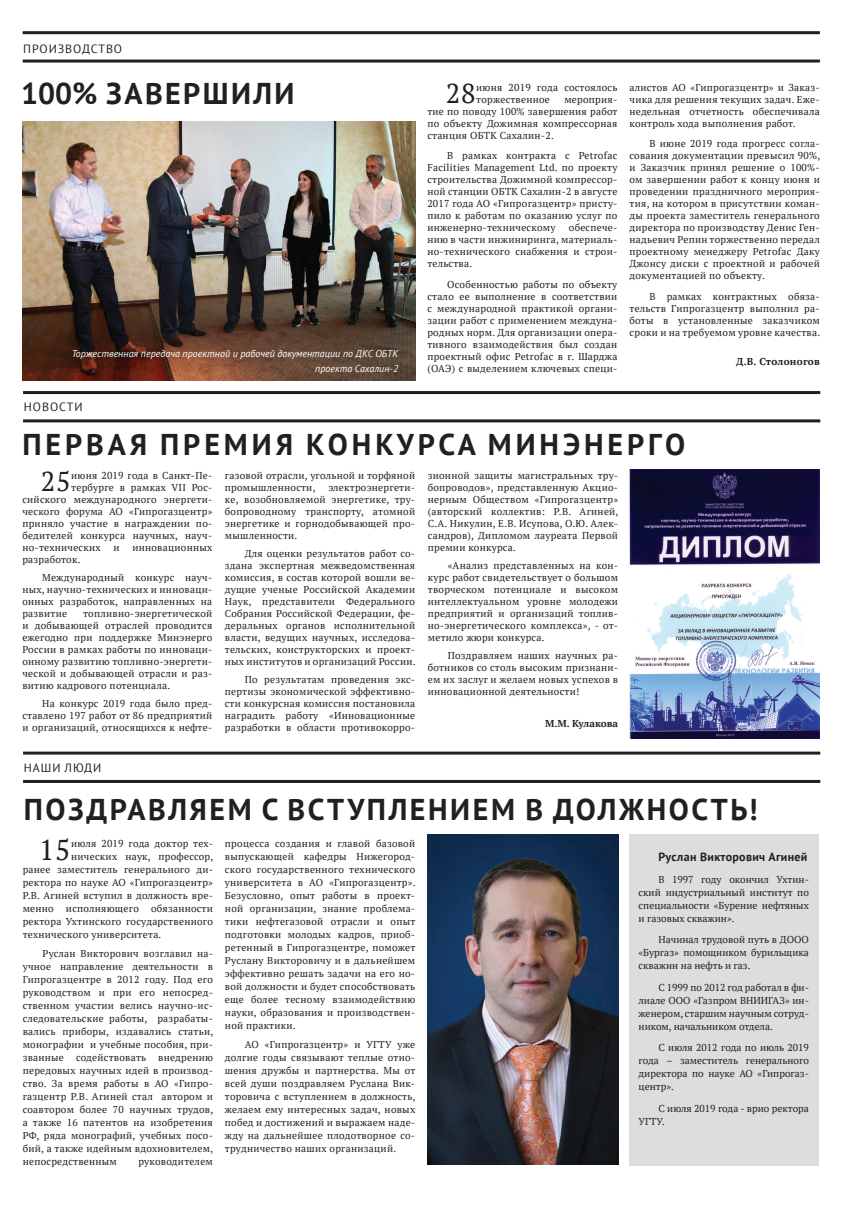
<style>
.page{position:relative;width:851px;height:1208px;background:#fff}
.page>*{position:absolute;margin:0;border:0;box-sizing:border-box;transform-origin:0 0}
.t1{font:700 30px "PT Sans";letter-spacing:.085em;color:#231f20}
.t2{font:700 30px "PT Sans";letter-spacing:.13em;color:#231f20}
.t3{font:28.6px "PT Serif";color:#231f20}
.t4{font:27.1px "PT Serif";color:#231f20}
.t5{font:12px "PT Sans";letter-spacing:.08em;color:#231f20}
.t6{font:700 12px "PT Sans";color:#231f20}
.t7{font:10px/12px "PT Serif";letter-spacing:.025em;color:#231f20;text-align:justify}
.t8{font:italic 10px/14.8px "PT Sans";color:#fff;text-align:right}
.t9{font:10px/13px "PT Serif";color:#231f20}
.t10{font:700 10px "PT Serif";letter-spacing:.01em;color:#231f20}
</style>
<div class="page">
<hr style="left:23px;top:31px;width:796px;height:3px;background:#231f20">
<hr style="left:23px;top:60px;width:796px;height:3px;background:#231f20">
<div style="left:629px;top:833px;width:190px;height:332px;background:#dcdddf"></div>
<hr style="left:23px;top:391px;width:797px;height:3px;background:#231f20">
<hr style="left:23px;top:751px;width:797px;height:3px;background:#231f20">
<hr style="left:23px;top:419px;width:797px;height:3px;background:#231f20">
<hr style="left:23px;top:780px;width:797px;height:3px;background:#231f20">
<img style="left:23px;top:122px;width:392px;height:259px">
<img style="left:629px;top:469px;width:190px;height:269px">
<img style="left:428px;top:835px;width:190px;height:329px">
<p class="t5" style="left:23px;top:41px;width:100px">ПРОИЗВОДСТВО</p>
<h1 class="t1" style="left:21px;top:73px;width:275px">100% завершили</h1>
<p class="t8" style="left:72px;top:346px;width:328px">Торжественная передача проектной и рабочей документации по ДКС ОБТК проекта Сахалин-2</p>
<p class="t5" style="left:24px;top:399px;width:19px">новости</p>
<h3 class="t4" style="left:446px;top:76px;width:31px">28</h3>
<p class="t7" style="left:476px;top:81px;width:143px">июня 2019 года состоялось торжественное</p>
<p class="t7" style="left:427px;top:93px;width:192px;text-indent:137px">мероприя&shy;тие по поводу 100% завершения работ по объекту Дожимная компрессорная станция ОБТК Сахалин-2.</p>
<p class="t7" style="left:427px;top:150px;width:191px;text-indent:20px">В рамках контракта с Petrofac Facilities Management Ltd. по проекту строительства Дожимной компрессор&shy;ной станции ОБТК Сахалин-2 в августе 2017 года АО «Гипрогазцентр» присту&shy;пило к работам по оказанию услуг по инженерно-техническому</p>
<p class="t7" style="left:427px;top:222px;width:191px;text-indent:141px">обеспече&shy;нию в части инжиниринга, материаль&shy;но-технического снабжения и строи&shy;тельства.</p>
<p class="t7" style="left:427px;top:278px;width:191px;text-indent:20px">Особенностью работы по объекту стало ее выполнение в соответствии с международной практикой органи&shy;зации работ с применением междуна&shy;родных норм. Для организации опера&shy;тивного взаимодействия был создан проектный офис Petrofac в г. Шарджа (ОАЭ) с выделением ключевых специ-</p>
<p class="t7" style="left:629px;top:81px;width:192px">алистов АО «Гипрогазцентр» и Заказ&shy;чика для решения текущих задач. Еже&shy;недельная отчетность обеспечивала контроль хода выполнения работ.</p>
<p class="t7" style="left:629px;top:138px;width:192px;text-indent:20px">В июне 2019 года прогресс согла&shy;сования документации превысил 90%, и Заказчик принял решение о 100%- ом завершении работ к концу июня и проведении праздничного мероприя&shy;тия, на котором в присутствии коман&shy;ды проекта заместитель генерального директора по производству Денис Ген&shy;надьевич Репин торжественно передал проектному менеджеру Petrofac Даку Джонсу диски с проектной и рабочей документацией по объекту.</p>
<p class="t7" style="left:629px;top:290px;width:192px;text-indent:20px">В рамках контрактных обяза&shy;тельств Гипрогазцентр выполнил ра&shy;боты в установленные заказчиком сроки и на требуемом уровне качества.</p>
<p class="t10" style="left:736px;top:355px;width:85px">Д.В. Столоногов</p>
<h1 class="t2" style="left:22px;top:424px;width:664px">Первая премия конкурса Минэнерго</h1>
<h3 class="t4" style="left:41px;top:464px;width:31px">25</h3>
<p class="t7" style="left:71px;top:469px;width:143px">июня 2019 года в Санкт-Пе-</p>
<p class="t7" style="left:71px;top:481px;width:143px">тербурге в рамках VII Рос-</p>
<p class="t7" style="left:22px;top:493px;width:191px">сийского международного энергети-</p>
<p class="t7" style="left:22px;top:505px;width:191px">ческого форума АО «Гипрогазцентр»</p>
<p class="t7" style="left:22px;top:517px;width:191px">приняло участие в награждении по-</p>
<p class="t7" style="left:22px;top:529px;width:191px">бедителей конкурса научных, науч-</p>
<p class="t7" style="left:22px;top:541px;width:80px">но-технических</p>
<p class="t7" style="left:113px;top:541px;width:8px">и</p>
<p class="t7" style="left:132px;top:541px;width:81px">инновационных</p>
<p class="t7" style="left:42px;top:550px;width:172px;line-height:17.7px;text-indent:-20px">разработок.<br>Международный конкурс науч-</p>
<p class="t7" style="left:22px;top:583px;width:191px">ных, научно-технических и инноваци&shy;онных разработок, направленных на развитие</p>
<p class="t7" style="left:22px;top:607px;width:191px;text-indent:61px">топливно-энергетической и добывающей отраслей проводится ежегодно при поддержке Минэнерго России в рамках работы по инноваци&shy;онному развитию топливно-энергети&shy;ческой и добывающей отрасли и раз&shy;витию кадрового потенциала.</p>
<p class="t7" style="left:22px;top:697px;width:191px;text-indent:20px">На конкурс 2019 года было пред&shy;ставлено 197 работ от 86 предприятий и организаций, относящихся к нефте-</p>
<p class="t5" style="left:24px;top:760px;width:70px">наши люди</p>
<p class="t7" style="left:225px;top:469px;width:192px">газовой отрасли, угольной и торфяной промышленности,</p>
<p class="t7" style="left:225px;top:481px;width:192px;text-indent:103px">электроэнергети&shy;ке, возобновляемой энергетике, тру&shy;бопроводному транспорту, атомной энергетике и горнодобывающей про&shy;мышленности.</p>
<p class="t7" style="left:225px;top:547px;width:192px;text-indent:20px">Для оценки результатов работ со&shy;здана экспертная межведомственная комиссия, в состав которой вошли ве&shy;дущие ученые Российской Академии Наук, представители Федерального Собрания Российской Федерации, фе&shy;деральных органов исполнительной власти, ведущих научных, исследова&shy;тельских, конструкторских и проект&shy;ных институтов и организаций России.</p>
<p class="t7" style="left:225px;top:673px;width:192px;text-indent:20px">По результатам проведения экс&shy;пертизы экономической эффективно&shy;сти конкурсная комиссия постановила наградить работу «Инновационные разработки в области противокорро-</p>
<p class="t7" style="left:428px;top:469px;width:192px">зионной защиты магистральных тру&shy;бопроводов», представленную Акцио&shy;нерным Обществом «Гипрогазцентр» (авторский коллектив: Р.В. Агиней, С.А. Никулин, Е.В. Исупова, О.Ю. Алек&shy;сандров), Дипломом лауреата Первой премии конкурса.</p>
<p class="t7" style="left:428px;top:559px;width:192px;text-indent:20px">«Анализ представленных на кон&shy;курс работ свидетельствует о большом творческом потенциале и высоком интеллектуальном уровне молодежи предприятий и организаций топлив&shy;но-энергетического комплекса», - от&shy;метило жюри конкурса.</p>
<p class="t7" style="left:428px;top:649px;width:192px;text-indent:20px">Поздравляем наших научных ра&shy;ботников со столь высоким признани&shy;ем их заслуг и желаем новых успехов в инновационной деятельности!</p>
<p class="t10" style="left:545px;top:716px;width:74px">М.М. Кулакова</p>
<h1 class="t1" style="left:24px;top:789px;width:735px">Поздравляем с вступлением в должность!</h1>
<h2 class="t3" style="left:39px;top:831px;width:33px">15</h2>
<p class="t7" style="left:71px;top:837px;width:143px">июля 2019 года доктор тех-</p>
<p class="t7" style="left:71px;top:850px;width:144px">нических наук, профессор,</p>
<p class="t7" style="left:23px;top:863px;width:192px">ранее заместитель генерального ди-</p>
<p class="t7" style="left:23px;top:876px;width:192px">ректора по науке АО «Гипрогазцентр»</p>
<p class="t7" style="left:23px;top:889px;width:192px">Р.В. Агиней вступил в должность вре-</p>
<p class="t7" style="left:23px;top:902px;width:192px">менно исполняющего обязанности</p>
<p class="t7" style="left:23px;top:915px;width:192px">ректора Ухтинского государственного</p>
<p class="t7" style="left:23px;top:928px;width:140px">технического университета.</p>
<p class="t7" style="left:23px;top:946px;width:192px;line-height:13px;text-indent:20px">Руслан Викторович возглавил на&shy;учное направление деятельности в Гипрогазцентре в 2012 году. Под его руководством и при его непосред&shy;ственном участии велись научно-ис&shy;следовательские работы, разрабаты&shy;вались приборы, издавались статьи, монографии и учебные пособия, при&shy;званные содействовать внедрению передовых научных идей в производ&shy;ство. За время работы в АО «Гипро&shy;газцентр Р.В. Агиней стал автором и соавтором более 70 научных трудов, а также 16 патентов на изобретения РФ, ряда монографий, учебных посо&shy;бий, а также идейным вдохновителем, непосредственным</p>
<p class="t7" style="left:138px;top:1155px;width:76px">руководителем</p>
<p class="t7" style="left:225px;top:837px;width:192px;line-height:13px">процесса создания и главой базовой выпускающей кафедры Нижегород&shy;ского государственного технического университета в АО «Гипрогазцентр».<br>Безусловно, опыт работы в проект&shy;ной организации, знание проблема&shy;тики нефтегазовой отрасли и опыт подготовки молодых кадров, приоб&shy;ретенный в Гипрогазцентре, поможет Руслану Викторовичу и в дальнейшем эффективно решать задачи на его но&shy;вой должности и будет способствовать еще более тесному взаимодействию науки, образования и производствен&shy;ной практики.</p>
<p class="t7" style="left:225px;top:1037px;width:192px;line-height:13px;text-indent:20px">АО «Гипрогазцентр» и УГТУ уже долгие годы связывают теплые отно&shy;шения дружбы и партнерства. Мы от всей души поздравляем Руслана Вик&shy;торовича с вступлением в должность, желаем ему интересных задач, новых побед и достижений и выражаем наде&shy;жду на дальнейшее плодотворное со&shy;трудничество наших организаций.</p>
<p class="t6" style="left:658px;top:849px;width:150px">Руслан Викторович Агиней</p>
<p class="t7" style="left:638px;top:872px;width:172px;line-height:13px;text-indent:20px">В 1997 году окончил Ухтин&shy;ский индустриальный институт по специальности «Бурение нефтяных и газовых скважин».</p>
<p class="t7" style="left:638px;top:933px;width:172px;line-height:13px;text-indent:20px">Начинал трудовой путь в ДООО «Бургаз» помощником бурильщика скважин на нефть и газ.</p>
<p class="t7" style="left:638px;top:980px;width:172px;line-height:13px;text-indent:20px">С 1999 по 2012 год работал в фи&shy;лиале ООО «Газпром ВНИИГАЗ» ин&shy;женером, старшим научным сотруд&shy;ником, начальником отдела.</p>
<p class="t7" style="left:638px;top:1041px;width:172px;line-height:13px;text-indent:20px">С июля 2012 года по июль 2019 года – заместитель генерального директора по науке АО «Гипрогаз&shy;центр».</p>
<p class="t9" style="left:638px;top:1101px;width:172px;text-indent:20px">С июля 2019 года - врио ректора<br>УГТУ.</p>
</div>
